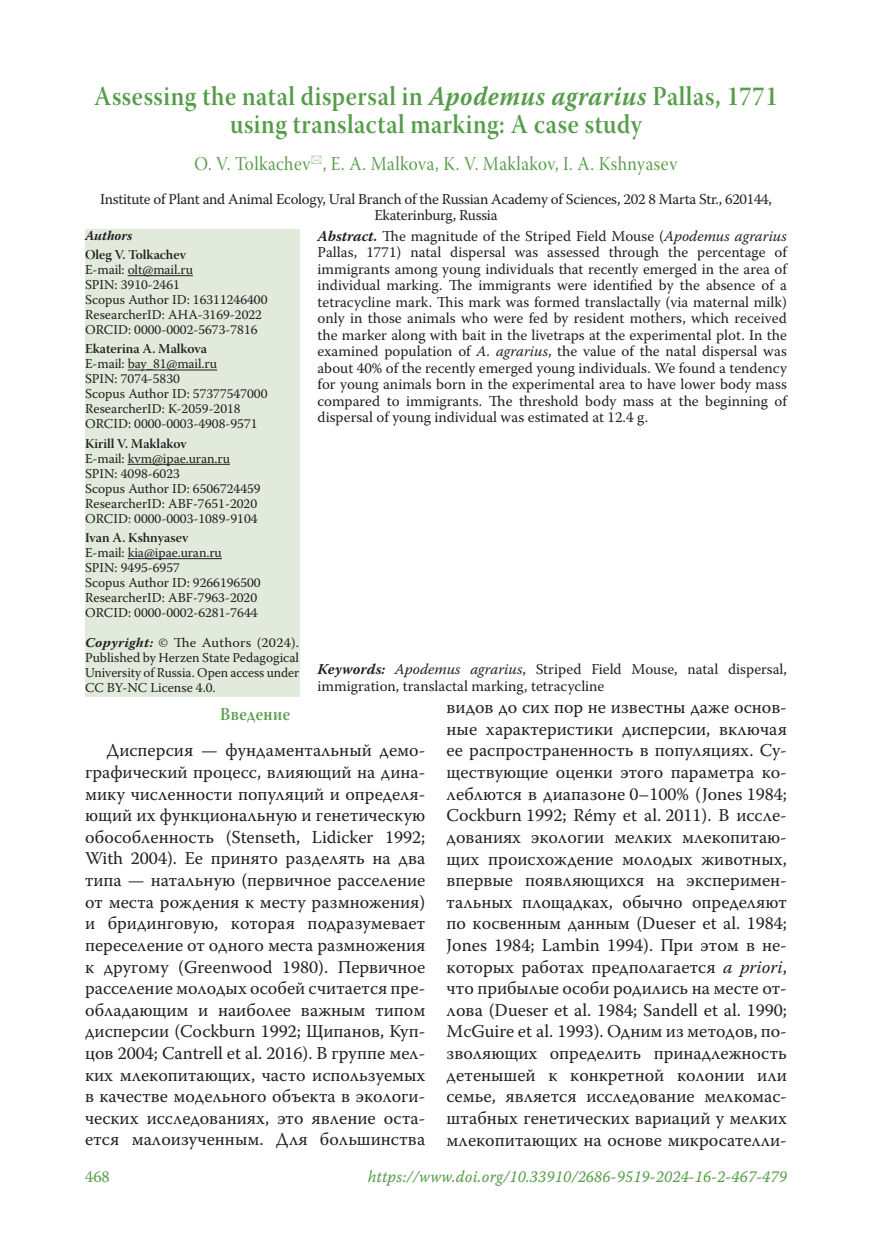
<style>
.page{position:relative;width:872px;height:1234px;background:#fff}
.page>*{position:absolute;margin:0;border:0;box-sizing:border-box;transform-origin:0 0}
.Заголовок_1{font:27px/28.5px "Warnock Pro Semibold Subh";letter-spacing:.02em;color:#559d49;text-align:center;scale:.9 1}
.Заголовок_1-2{font:19.5px "Warnock Pro Subh";letter-spacing:.025em;color:#559d49;scale:.9 1}
.t1{font:18px/21.6px "Warnock Pro";color:#231f20;text-align:justify}
.Заголовок_1-3{font:18px "Warnock Pro Semibold Subh";letter-spacing:.025em;color:#559d49;scale:.9 1}
.t2{font:16.5px "Warnock Pro It Capt";letter-spacing:.01em;color:#559d49;scale:.95 1}
.t3{font:16.5px "Warnock Pro";color:#559d49}
.Affiliation{font:15px/16.5px "Warnock Pro";letter-spacing:-.005em;color:#231f20;text-align:center}
.Affiliation_info{font:13.5px "Warnock Pro";color:#231f20}
.Affiliation_info-2{font:13.5px/15px "Warnock Pro";color:#231f20;text-align:justify;scale:1.05 1}
.Affiliation_info-3{font:13.5px "Warnock Pro Semibold Subh";color:#231f20}
.Affiliation_info-4{font:italic 700 13.5px "Warnock Pro";color:#231f20}
.s1{font-family:"Warnock Pro";font-weight:700;font-style:italic}
.s2{font-weight:700;font-style:italic}
.s3{font-style:italic}
</style>
<div class="page">
<div style="left:85px;top:230px;width:214px;height:466px;background:#e1eadb"></div>
<hr style="left:128px;top:275px;width:65px;height:1px;background:#231f20">
<hr style="left:128px;top:369px;width:89px;height:1px;background:#231f20">
<hr style="left:128px;top:464px;width:102px;height:1px;background:#231f20">
<hr style="left:128px;top:558px;width:94px;height:1px;background:#231f20">
<p class="Заголовок_1" style="left:94px;top:81px;width:761px">Assessing the natal dispersal in <span class="s1">Apodemus agrarius</span> Pallas, 1771 using translactal marking: A case study</p>
<p class="Заголовок_1-2" style="left:195px;top:153px;width:538px">O. V. Tolkachev , E. A. Malkova, K. V. Maklakov, I. A. Kshnyasev</p>
<p class="Affiliation" style="left:100px;top:190px;width:673px">Institute of Plant and Animal Ecology, Ural Branch of the Russian Academy of Sciences, 202 8 Marta Str., 620144,<br>Ekaterinburg, Russia</p>
<p class="Affiliation_info-4" style="left:85px;top:227px;width:49px">Authors</p>
<p class="Affiliation_info-3" style="left:85px;top:246px;width:102px">Oleg V. Tolkachev</p>
<p class="Affiliation_info" style="left:85px;top:261px;width:109px">E-mail: olt@mail.ru</p>
<p class="Affiliation_info" style="left:85px;top:276px;width:96px">SPIN: 3910-2461</p>
<p class="Affiliation_info" style="left:85px;top:291px;width:184px">Scopus Author ID: 16311246400</p>
<p class="Affiliation_info" style="left:85px;top:306px;width:178px">ResearcherID: AHA-3169-2022</p>
<p class="Affiliation_info" style="left:85px;top:321px;width:174px">ORCID: 0000-0002-5673-7816</p>
<p class="Affiliation_info-3" style="left:85px;top:340px;width:123px">Ekaterina A. Malkova</p>
<p class="Affiliation_info" style="left:85px;top:355px;width:133px">E-mail: bay_81@mail.ru</p>
<p class="Affiliation_info" style="left:85px;top:370px;width:96px">SPIN: 7074-5830</p>
<p class="Affiliation_info" style="left:85px;top:385px;width:184px">Scopus Author ID: 57377547000</p>
<p class="Affiliation_info" style="left:85px;top:400px;width:157px">ResearcherID: K-2059-2018</p>
<p class="Affiliation_info" style="left:85px;top:415px;width:174px">ORCID: 0000-0003-4908-9571</p>
<p class="Affiliation_info-3" style="left:85px;top:435px;width:103px">Kirill V. Maklakov</p>
<p class="Affiliation_info" style="left:85px;top:450px;width:146px">E-mail: kvm@ipae.uran.ru</p>
<p class="Affiliation_info" style="left:85px;top:465px;width:96px">SPIN: 4098-6023</p>
<p class="Affiliation_info" style="left:85px;top:480px;width:177px">Scopus Author ID: 6506724459</p>
<p class="Affiliation_info" style="left:85px;top:495px;width:174px">ResearcherID: ABF-7651-2020</p>
<p class="Affiliation_info" style="left:85px;top:510px;width:174px">ORCID: 0000-0003-1089-9104</p>
<p class="Affiliation_info-3" style="left:85px;top:529px;width:105px">Ivan A. Kshnyasev</p>
<p class="Affiliation_info" style="left:85px;top:544px;width:138px">E-mail: kia@ipae.uran.ru</p>
<p class="Affiliation_info" style="left:85px;top:559px;width:96px">SPIN: 9495-6957</p>
<p class="Affiliation_info" style="left:85px;top:574px;width:177px">Scopus Author ID: 9266196500</p>
<p class="Affiliation_info" style="left:85px;top:589px;width:174px">ResearcherID: ABF-7963-2020</p>
<p class="Affiliation_info" style="left:85px;top:604px;width:174px">ORCID: 0000-0002-6281-7644</p>
<p class="Affiliation_info-2" style="left:85px;top:634px;width:205px"><span class="s2">Copyright:</span> © The Authors (2024).<br>Published by Herzen State Pedagogical University of Russia. Open access under CC BY-NC License 4.0.</p>
<p class="Affiliation" style="left:317px;top:227px;width:471px;text-align:justify"><span class="s2">Abstract.</span> The magnitude of the Striped Field Mouse (<span class="s3">Apodemus agrarius </span>Pallas, 1771) natal dispersal was assessed through the percentage of immigrants among young individuals that recently emerged in the area of individual marking. The immigrants were identified by the absence of a tetracycline mark. This mark was formed translactally (via maternal milk) only in those animals who were fed by resident mothers, which received the marker along with bait in the livetraps at the experimental plot. In the examined population of <span class="s3">A. agrarius</span>, the value of the natal dispersal was about 40% of the recently emerged young individuals. We found a tendency for young animals born in the experimental area to have lower body mass compared to immigrants. The threshold body mass at the beginning of dispersal of young individual was estimated at 12.4 g.</p>
<p class="Affiliation" style="left:317px;top:660px;width:471px;text-align:left"><span class="s2">Keywords:</span> <span class="s3">Apodemus agrarius</span>, Striped Field Mouse, natal dispersal, immigration, translactal marking, tetracycline</p>
<p class="Заголовок_1-3" style="left:220px;top:703px;width:79px">Введение</p>
<p class="t1" style="left:85px;top:739px;width:342px;text-indent:21px">Дисперсия — фундаментальный демо&shy;графический процесс, влияющий на дина&shy;мику численности популяций и определя&shy;ющий их функциональную и генетическую обособленность (Stenseth, Lidicker 1992; With 2004). Ее принято разделять на два типа — натальную (первичное расселение от места рождения к месту размножения) и бридинговую, которая подразумевает переселение от одного места размножения к другому (Greenwood 1980). Первичное расселение молодых особей считается пре&shy;обладающим и наиболее важным типом дисперсии (Cockburn 1992; Щипанов, Куп&shy;цов 2004; Cantrell et al. 2016). В группе мел&shy;ких млекопитающих, часто используемых в качестве модельного объекта в экологи&shy;ческих исследованиях, это явление оста&shy;ется малоизученным. Для большинства</p>
<p class="t1" style="left:446px;top:696px;width:342px">видов до сих пор не известны даже основ&shy;ные характеристики дисперсии, включая ее распространенность в популяциях. Су&shy;ществующие оценки этого параметра ко&shy;леблются в диапазоне 0–100% (Jones 1984; Cockburn 1992; Rémy et al. 2011). В иссле&shy;дованиях экологии мелких млекопитаю&shy;щих происхождение молодых животных, впервые появляющихся на эксперимен&shy;тальных площадках, обычно определяют по косвенным данным (Dueser et al. 1984; Jones 1984; Lambin 1994). При этом в не&shy;которых работах предполагается <span class="s3">a priori</span>, что прибылые особи родились на месте от&shy;лова (Dueser et al. 1984; Sandell et al. 1990; McGuire et al. 1993). Одним из методов, по&shy;зволяющих определить принадлежность детенышей к конкретной колонии или семье, является исследование мелкомас&shy;штабных генетических вариаций у мелких млекопитающих на основе микросателли-</p>
<p class="t3" style="left:85px;top:1166px;width:26px">468</p>
<p class="t2" style="left:368px;top:1166px;width:443px">https://www.doi.org/10.33910/2686-9519-2024-16-2-467-479</p>
</div>
